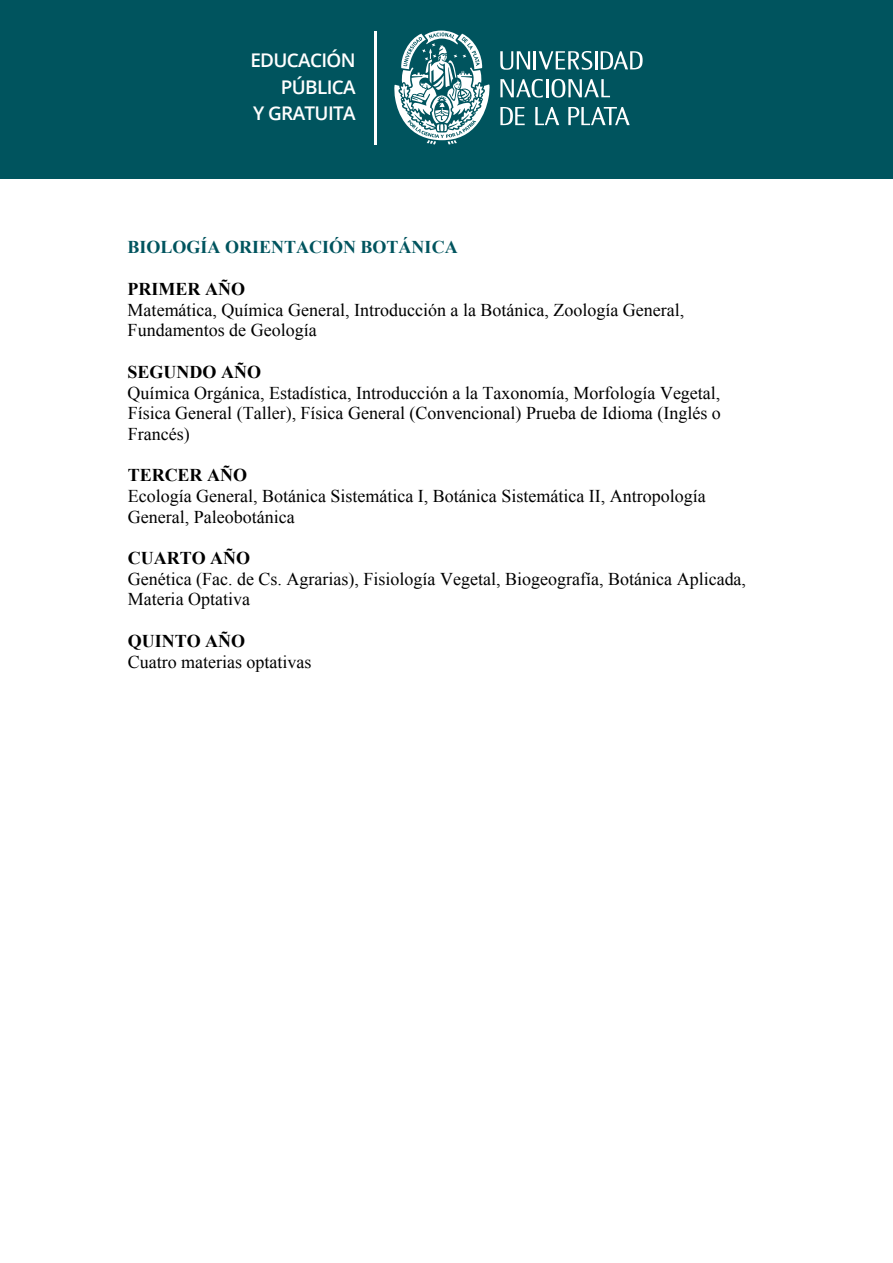
<style>
.page{position:relative;width:893px;height:1263px;background:#fff}
.page>*{position:absolute;margin:0;border:0;box-sizing:border-box;transform-origin:0 0}
.t1{font:600 18.9px/26.5px "Open Sans";letter-spacing:-.035em;color:#fff;text-align:right}
.t2{font:18px/20.7px "Times New Roman";color:#000}
.t3{font:700 18px "Times New Roman";color:#000}
.t4{font:700 18px "Times New Roman";color:#00545e}
</style>
<div class="page">
<div style="left:0;top:0;width:893px;height:178px;background:#00545e"></div>
<svg style="left:500px;top:51px;width:142px;height:19px"></svg>
<svg style="left:500px;top:79px;width:110px;height:19px"></svg>
<svg style="left:535px;top:107px;width:24px;height:18px"></svg>
<svg style="left:500px;top:107px;width:25px;height:18px"></svg>
<svg style="left:568px;top:107px;width:62px;height:18px"></svg>
<svg style="left:394px;top:31px;width:96px;height:114px"></svg>
<hr style="left:374px;top:31px;width:2px;height:114px;background:#fff">
<p class="t1" style="left:250px;top:46px;width:107px">EDUCACIÓN<br>PÚBLICA<br>Y GRATUITA</p>
<p class="t4" style="left:128px;top:235px;width:331px">BIOLOGÍA ORIENTACIÓN BOTÁNICA</p>
<p class="t3" style="left:128px;top:277px;width:119px">PRIMER AÑO</p>
<p class="t2" style="left:128px;top:299px;width:558px">Matemática, Química General, Introducción a la Botánica, Zoología General,<br>Fundamentos de Geología</p>
<p class="t3" style="left:128px;top:360px;width:135px">SEGUNDO AÑO</p>
<p class="t2" style="left:128px;top:382px;width:595px;text-align:justify">Química Orgánica, Estadística, Introducción a la Taxonomía, Morfología Vegetal, Física General (Taller), Física General (Convencional) Prueba de Idioma (Inglés o Francés)</p>
<p class="t3" style="left:128px;top:463px;width:121px">TERCER AÑO</p>
<p class="t2" style="left:128px;top:485px;width:579px">Ecología General, Botánica Sistemática I, Botánica Sistemática II, Antropología<br>General, Paleobotánica</p>
<p class="t3" style="left:128px;top:546px;width:124px">CUARTO AÑO</p>
<p class="t2" style="left:128px;top:568px;width:620px">Genética (Fac. de Cs. Agrarias), Fisiología Vegetal, Biogeografía, Botánica Aplicada,<br>Materia Optativa</p>
<p class="t3" style="left:128px;top:629px;width:119px">QUINTO AÑO</p>
<p class="t2" style="left:128px;top:651px;width:185px">Cuatro materias optativas</p>
</div>
